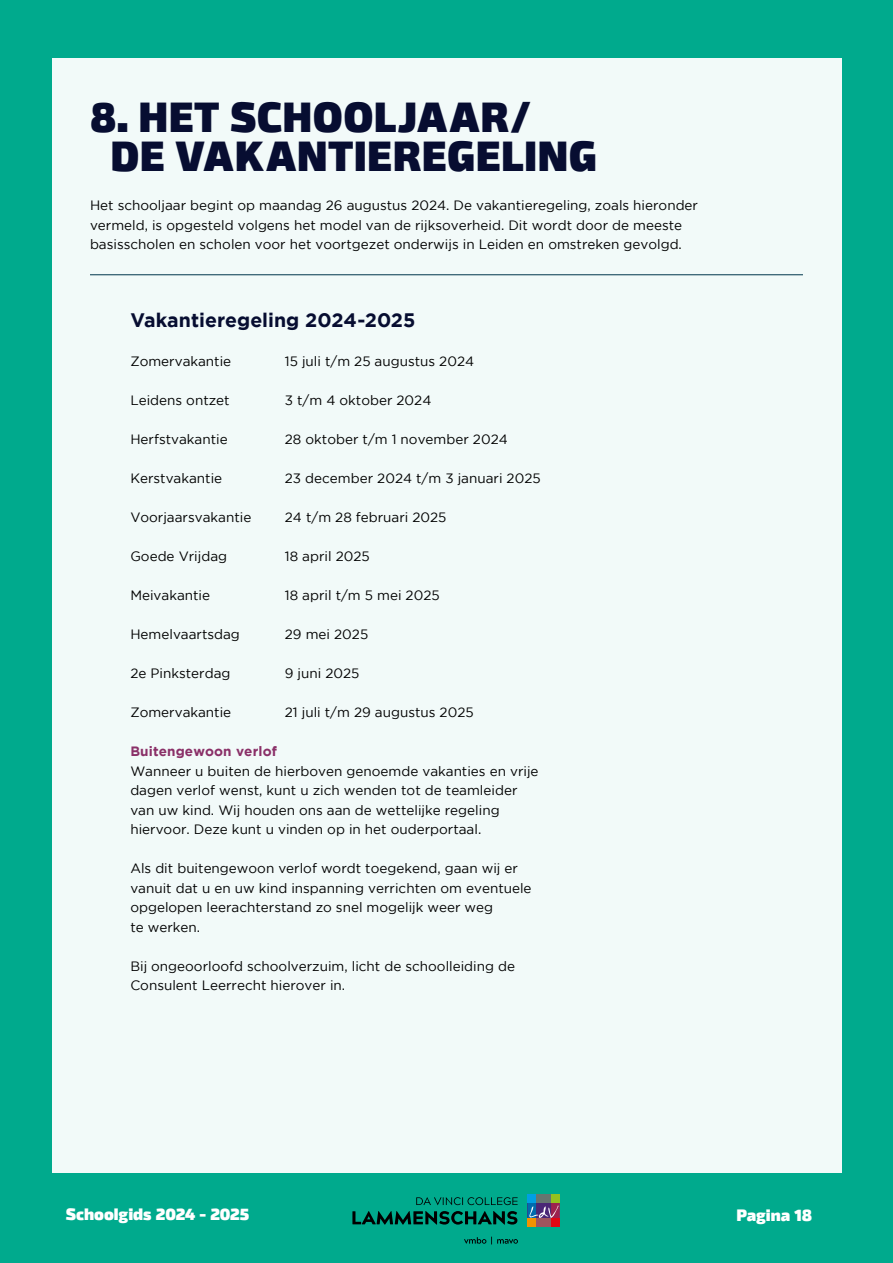
<style>
.page{position:relative;width:893px;height:1263px;background:#fff}
.page>*{position:absolute;margin:0;border:0;box-sizing:border-box;transform-origin:0 0}
.t1{font:900 42px/39px "Byker";letter-spacing:.005em;color:#070d31}
.t2{font:700 19.5px "Gotham";color:#070d31}
.t3{font:900 16.5px "Byker";color:#fff}
.t4{font:13.5px/19.5px "Gotham";color:#000}
.t5{font:700 13.5px "Gotham";letter-spacing:.01em;color:#8a3068}
</style>
<div class="page">
<div style="left:0;top:0;width:893px;height:1173px;background:#00aa8d"></div>
<div style="left:0;top:1173px;width:893px;height:90px;background:#00aa8d"></div>
<div style="left:52px;top:58px;width:789px;height:1115px;background:#f2faf9"></div>
<svg style="left:527px;top:1195px;width:32px;height:32px"></svg>
<svg style="left:416px;top:1197px;width:102px;height:8px"></svg>
<svg style="left:352px;top:1211px;width:165px;height:13px"></svg>
<svg style="left:464px;top:1236px;width:54px;height:8px"></svg>
<hr style="left:90px;top:274px;width:713px;height:1px;background:#00364c">
<h1 class="t1" style="left:110px;top:93px;width:488px;text-indent:-20px">8. HET SCHOOLJAAR/<br>DE VAKANTIEREGELING</h1>
<p class="t4" style="left:90px;top:195px;width:610px">Het schooljaar begint op maandag 26 augustus 2024. De vakantieregeling, zoals hieronder vermeld, is opgesteld volgens het model van de rijksoverheid. Dit wordt door de meeste basisscholen en scholen voor het voortgezet onderwijs in Leiden en omstreken gevolgd.</p>
<h2 class="t2" style="left:130px;top:309px;width:287px">Vakantieregeling 2024-2025</h2>
<p class="t4" style="left:130px;top:351px;width:102px">Zomervakantie</p>
<p class="t4" style="left:285px;top:351px;width:191px">15 juli t/m 25 augustus 2024</p>
<p class="t4" style="left:130px;top:390px;width:101px">Leidens ontzet</p>
<p class="t4" style="left:285px;top:390px;width:148px">3 t/m 4 oktober 2024</p>
<p class="t4" style="left:130px;top:429px;width:99px">Herfstvakantie</p>
<p class="t4" style="left:285px;top:429px;width:224px">28 oktober t/m 1 november 2024</p>
<p class="t4" style="left:130px;top:468px;width:93px">Kerstvakantie</p>
<p class="t4" style="left:285px;top:468px;width:257px">23 december 2024 t/m 3 januari 2025</p>
<p class="t4" style="left:130px;top:507px;width:122px">Voorjaarsvakantie</p>
<p class="t4" style="left:285px;top:507px;width:163px">24 t/m 28 februari 2025</p>
<p class="t4" style="left:130px;top:546px;width:98px">Goede Vrijdag</p>
<p class="t4" style="left:285px;top:546px;width:86px">18 april 2025</p>
<p class="t4" style="left:130px;top:585px;width:81px">Meivakantie</p>
<p class="t4" style="left:285px;top:585px;width:156px">18 april t/m 5 mei 2025</p>
<p class="t4" style="left:130px;top:624px;width:111px">Hemelvaartsdag</p>
<p class="t4" style="left:285px;top:624px;width:85px">29 mei 2025</p>
<p class="t4" style="left:130px;top:663px;width:102px">2e Pinksterdag</p>
<p class="t4" style="left:285px;top:663px;width:76px">9 juni 2025</p>
<p class="t4" style="left:130px;top:702px;width:102px">Zomervakantie</p>
<p class="t4" style="left:285px;top:702px;width:190px">21 juli t/m 29 augustus 2025</p>
<p class="t5" style="left:130px;top:743px;width:148px">Buitengewoon verlof</p>
<p class="t4" style="left:130px;top:761px;width:410px">Wanneer u buiten de hierboven genoemde vakanties en vrije dagen verlof wenst, kunt u zich wenden tot de teamleider van uw kind. Wij houden ons aan de wettelijke regeling hiervoor. Deze kunt u vinden op in het ouderportaal.</p>
<p class="t4" style="left:130px;top:858px;width:403px">Als dit buitengewoon verlof wordt toegekend, gaan wij er vanuit dat u en uw kind inspanning verrichten om eventuele opgelopen leerachterstand zo snel mogelijk weer weg<br>te werken.</p>
<p class="t4" style="left:130px;top:956px;width:386px">Bij ongeoorloofd schoolverzuim, licht de schoolleiding de<br>Consulent Leerrecht hierover in.</p>
<p class="t3" style="left:66px;top:1200px;width:185px">Schoolgids 2024 - 2025</p>
<p class="t3" style="left:736px;top:1200px;width:77px">Pagina 18</p>
</div>
